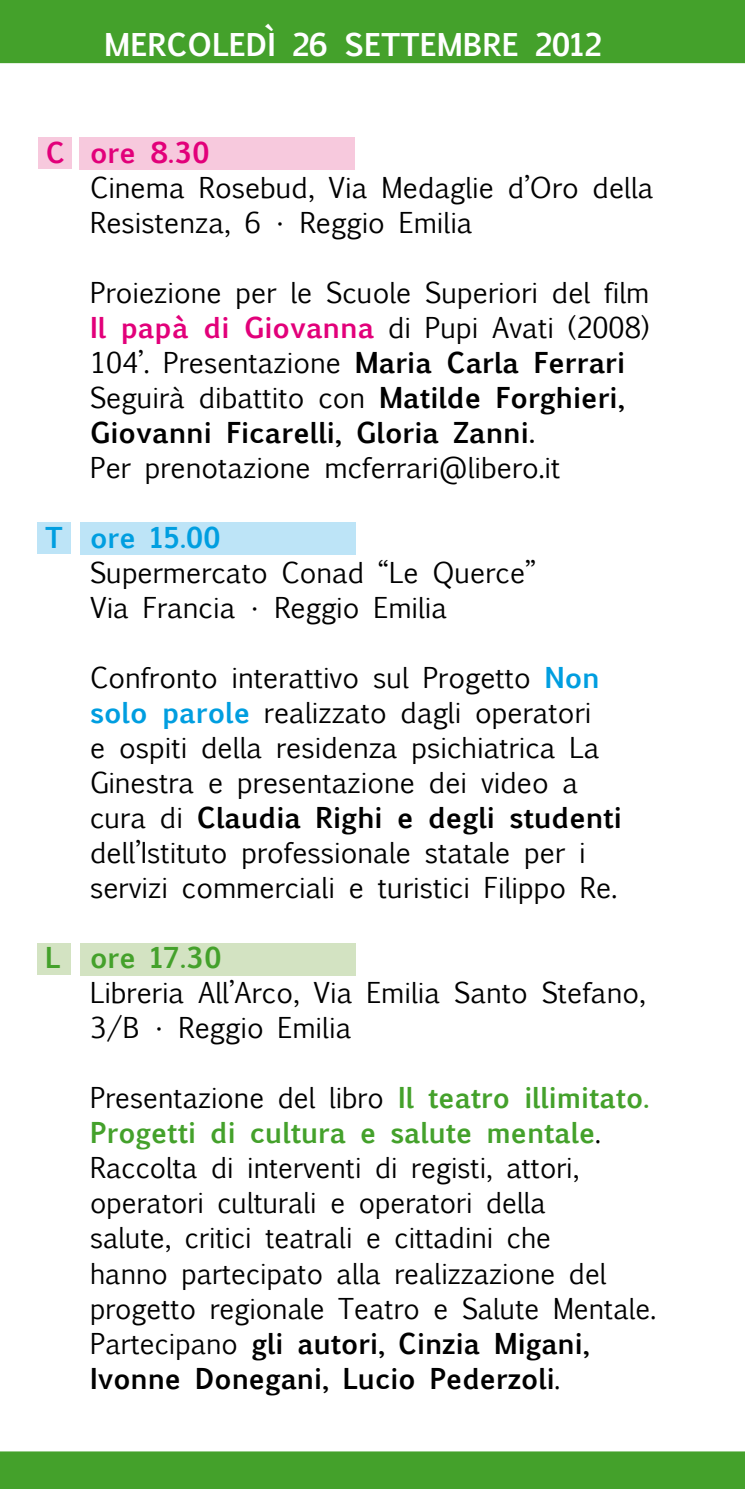
<style>
.page{position:relative;width:745px;height:1489px;background:#fff}
.page>*{position:absolute;margin:0;border:0;box-sizing:border-box;transform-origin:0 0}
.t1{font:700 30px "Euphemia UCAS";color:#fff}
.t2{font:27.5px/35px "Euphemia UCAS";color:#000}
.t3{font:700 27.5px "Euphemia UCAS";color:#44a12b}
.t4{font:700 27.5px "Euphemia UCAS";color:#009ee0}
.t5{font:700 27.5px "Euphemia UCAS";color:#e2007a}
.s1{font-weight:700;color:#e2007a}
.s2{font-weight:700}
.s3{font-weight:700;color:#009ee0}
.s4{font-weight:700;color:#44a12b}
</style>
<div class="page">
<div style="left:79px;top:137px;width:275px;height:32px;background:#f7c9dd"></div>
<div style="left:38px;top:137px;width:34px;height:32px;background:#f7c9dd"></div>
<div style="left:80px;top:943px;width:275px;height:32px;background:#d3e3c2"></div>
<div style="left:38px;top:943px;width:33px;height:31px;background:#d3e3c2"></div>
<div style="left:80px;top:522px;width:275px;height:32px;background:#bde4f7"></div>
<div style="left:38px;top:522px;width:33px;height:32px;background:#bde4f7"></div>
<div style="left:0;top:0;width:744px;height:63px;background:#44a12b"></div>
<div style="left:0;top:1451px;width:744px;height:37px;background:#44a12b"></div>
<p class="t1" style="left:104px;top:22px;width:498px">MERCOLEDÌ 26 SETTEMBRE 2012</p>
<p class="t5" style="left:46px;top:131px;width:21px">C</p>
<p class="t5" style="left:90px;top:132px;width:121px">ore 8.30</p>
<p class="t2" style="left:90px;top:170px;width:564px">Cinema Rosebud, Via Medaglie d’Oro della<br>Resistenza, 6 • Reggio Emilia</p>
<p class="t2" style="left:90px;top:275px;width:560px">Proiezione per le Scuole Superiori del film <span class="s1">Il papà di Giovanna</span> di Pupi Avati (2008)<br>104’. Presentazione <span class="s2">Maria Carla Ferrari </span>Seguirà dibattito con <span class="s2">Matilde Forghieri, Giovanni Ficarelli, Gloria Zanni.</span></p>
<p class="t2" style="left:90px;top:450px;width:471px">Per prenotazione mcferrari@libero.it</p>
<p class="t4" style="left:45px;top:516px;width:19px">T</p>
<p class="t4" style="left:90px;top:517px;width:132px">ore 15.00</p>
<p class="t2" style="left:90px;top:555px;width:447px">Supermercato Conad “Le Querce”<br>Via Francia • Reggio Emilia</p>
<p class="t2" style="left:90px;top:660px;width:533px">Confronto interattivo sul Progetto <span class="s3">Non solo parole</span> realizzato dagli operatori<br>e ospiti della residenza psichiatrica La Ginestra e presentazione dei video a cura di <span class="s2">Claudia Righi e degli studenti </span>dell’Istituto professionale statale per i servizi commerciali e turistici Filippo Re.</p>
<p class="t3" style="left:45px;top:937px;width:17px">L</p>
<p class="t3" style="left:90px;top:937px;width:133px">ore 17.30</p>
<p class="t2" style="left:90px;top:975px;width:557px">Libreria All’Arco, Via Emilia Santo Stefano,<br>3/B • Reggio Emilia</p>
<p class="t2" style="left:90px;top:1080px;width:567px">Presentazione del libro <span class="s4">Il teatro illimitato.<br>Progetti di cultura e salute mentale</span>.<br>Raccolta di interventi di registi, attori, operatori culturali e operatori della<br>salute, critici teatrali e cittadini che<br>hanno partecipato alla realizzazione del progetto regionale Teatro e Salute Mentale.<br>Partecipano <span class="s2">gli autori, Cinzia Migani, Ivonne Donegani, Lucio Pederzoli</span>.</p>
</div>
